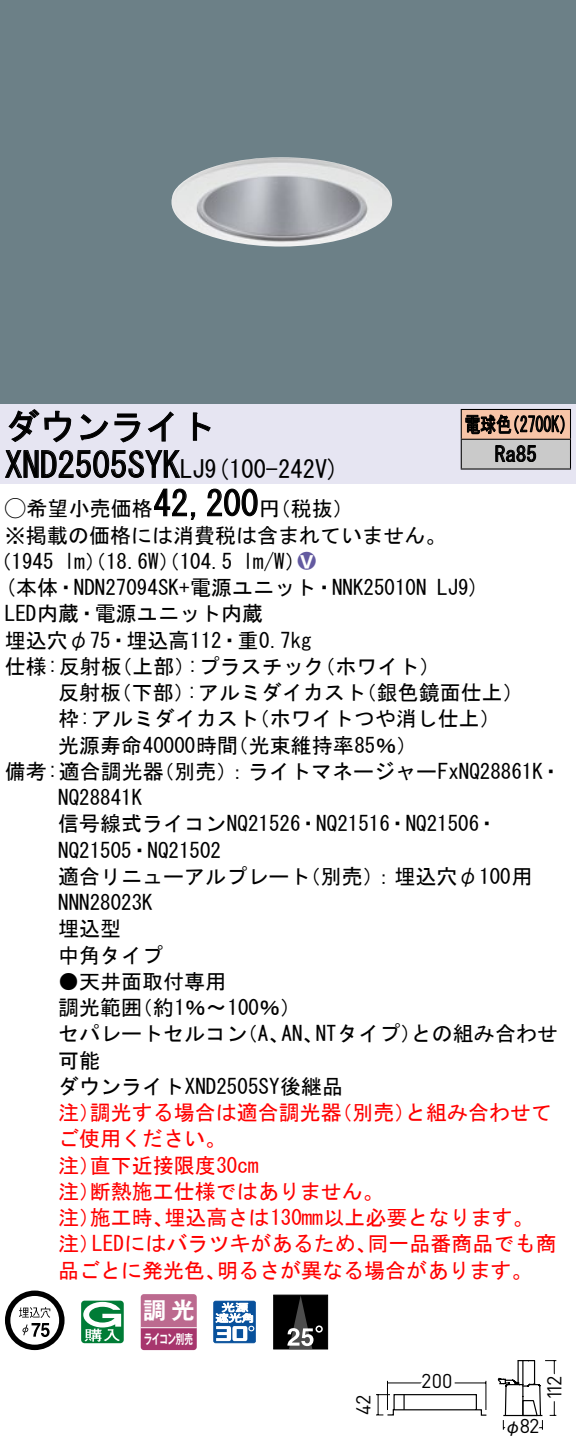
<style>
.page{position:relative;width:576px;height:1452px;background:#fff}
.page>*{position:absolute;margin:0;border:0;box-sizing:border-box;transform-origin:0 0}
.t1{font:35px "MS Gothic";color:#000}
.t2{font:24.5px "MS Gothic";color:#000}
.t3{font:23.1px "Gothic MB101 Pro De Bold 90 pv RKSJ H";color:#fff}
.t4{font:21px/26.2px "MS Gothic";color:#000}
.t5{font:21px/26.2px "MS Gothic";color:#f00}
.t6{font:21px/29.8px "MS Gothic";color:#000;scale:.75 1}
.t7{font:21px "Ford Classification 1";color:#635aa0}
.t8{font:19.95px "DINOT";letter-spacing:-.02em;color:#000}
.t9{font:17.5px "Gothic BBB Pro Medium 90 pv RKSJ H";color:#000}
.t10{font:13.3px "Gothic MB101 Pro De Bold 90 pv RKSJ H";letter-spacing:-.05em;color:#fff;scale:.65 1}
.s1{font-size:24.5px}
.s2{font-family:"Ford Classification 1"}
.s3{color:#fff}
</style>
<div class="page">
<div style="left:0;top:0;width:575px;height:404px;background:#6c8087"></div>
<img style="left:171px;top:157px;width:221px;height:90px">
<div style="left:0;top:404px;width:575px;height:79px;background:#e6e5f2"></div>
<svg style="left:8px;top:409px;width:64px;height:34px"></svg>
<svg style="left:80px;top:413px;width:60px;height:30px"></svg>
<svg style="left:147px;top:411px;width:26px;height:31px"></svg>
<svg style="left:192px;top:412px;width:19px;height:29px"></svg>
<svg style="left:5px;top:450px;width:176px;height:28px"></svg>
<svg style="left:154px;top:488px;width:42px;height:32px"></svg>
<svg style="left:207px;top:488px;width:51px;height:29px"></svg>
<svg style="left:5px;top:1290px;width:59px;height:60px"></svg>
<svg style="left:81px;top:1300px;width:43px;height:43px"></svg>
<svg style="left:140px;top:1294px;width:56px;height:56px"></svg>
<hr style="left:141px;top:1327px;width:55px;height:1px;background:#fff">
<svg style="left:213px;top:1300px;width:43px;height:43px"></svg>
<div style="left:273px;top:1294px;width:55px;height:55px;background:#000;border:1px solid #000"></div>
<svg style="left:287px;top:1295px;width:34px;height:54px"></svg>
<div style="left:461px;top:409px;width:109px;height:30px;background:#f7c4a7"></div>
<div style="left:461px;top:439px;width:109px;height:30px;background:#cacaca"></div>
<hr style="left:460px;top:409px;width:110px;height:1px;background:#000">
<hr style="left:569px;top:410px;width:2px;height:29px;background:#000">
<hr style="left:460px;top:439px;width:110px;height:1px;background:#000">
<hr style="left:569px;top:440px;width:2px;height:28px;background:#000">
<hr style="left:460px;top:468px;width:110px;height:2px;background:#000">
<svg style="left:460px;top:410px;width:104px;height:58px"></svg>
<svg style="left:376px;top:1380px;width:111px;height:36px"></svg>
<svg style="left:497px;top:1360px;width:60px;height:70px"></svg>
<h1 class="t1" style="left:5px;top:409px;width:212px">ダウンライト</h1>
<p class="t2" style="left:204px;top:456px;width:136px">(9 100-242 (V</p>
<h1 class="t1" style="left:5px;top:447px;width:201px">XND2505SYK<span class="s1">LJ</span></h1>
<h1 class="t1" style="left:153px;top:486px;width:106px">42,200</h1>
<p class="t4" style="left:5px;top:495px;width:442px"><span class="s2">A</span>希望小売価格<br>※掲載の価格には消費税は含まれていません。</p>
<p class="t7" style="left:298px;top:550px;width:19px">2<span class="s3">8</span></p>
<p class="t4" style="left:259px;top:495px;width:96px">（円税抜(</p>
<p class="t4" style="left:243px;top:548px;width:64px">l m (W/</p>
<p class="t4" style="left:-9px;top:548px;width:65px">（1945</p>
<p class="t4" style="left:64px;top:548px;width:169px">lm）（18.6 ）（W 104.5</p>
<p class="t6" style="left:494px;top:409px;width:57px;text-indent:-30px">電球色<br>Ra85</p>
<p class="t6" style="left:504px;top:409px;width:96px">（2700 (K</p>
<p class="t4" style="left:5px;top:574px;width:423px">(本体・NDN27094SK+電源ユニット・NNK25010N</p>
<p class="t4" style="left:5px;top:600px;width:259px">LED内蔵・電源ユニット内蔵</p>
<p class="t4" style="left:5px;top:627px;width:308px">埋込穴φ75・埋込高112・重0.7kg</p>
<p class="t4" style="left:314px;top:653px;width:127px">（ホワイト(</p>
<p class="t4" style="left:187px;top:653px;width:139px">:プラスチック</p>
<p class="t4" style="left:5px;top:653px;width:118px">仕様:反射板</p>
<p class="t4" style="left:111px;top:653px;width:85px">（上部）</p>
<p class="t4" style="left:437px;top:574px;width:44px">LJ (9</p>
<p class="t4" style="left:58px;top:679px;width:64px">反射板</p>
<p class="t4" style="left:111px;top:679px;width:85px">（下部）</p>
<p class="t4" style="left:187px;top:679px;width:181px">:アルミダイカスト</p>
<p class="t4" style="left:355px;top:679px;width:169px">（銀色鏡面仕上(</p>
<p class="t4" style="left:227px;top:705px;width:191px;text-indent:-169px">枠:アルミダイカスト<br>（光束維持率85％(</p>
<p class="t4" style="left:248px;top:705px;width:254px">（ホワイトつや消し仕上(</p>
<p class="t4" style="left:153px;top:732px;width:409px;text-indent:-95px">光源寿命40000時間<br>（別売：）ライトマネージャーFxNQ28861 ・K</p>
<p class="t4" style="left:5px;top:758px;width:160px">備考:適合調光器</p>
<p class="t4" style="left:58px;top:784px;width:85px">NQ28841K</p>
<p class="t4" style="left:58px;top:810px;width:441px">信号線式ライコンNQ21526・NQ21516・NQ21506・</p>
<p class="t4" style="left:58px;top:837px;width:164px">NQ21505・NQ21502</p>
<p class="t4" style="left:300px;top:863px;width:234px">（別売：）埋込穴φ100用</p>
<p class="t4" style="left:58px;top:863px;width:253px">適合リニューアルプレート<br>NNN28023K<br>埋込型<br>中角タイプ</p>
<p class="t4" style="left:132px;top:968px;width:171px;text-indent:-73px">●天井面取付専用<br>（約1％〜100％(</p>
<p class="t4" style="left:58px;top:994px;width:85px">調光範囲</p>
<p class="t4" style="left:315px;top:1020px;width:107px">NTタイプ）</p>
<p class="t4" style="left:411px;top:1020px;width:148px">との組み合わせ</p>
<p class="t4" style="left:58px;top:1020px;width:286px">セパレートセルコン<br>可能<br>ダウンライトXND2505SY後継品</p>
<p class="t4" style="left:237px;top:1020px;width:54px">（、A</p>
<p class="t4" style="left:281px;top:1020px;width:43px">AN、</p>
<p class="t5" style="left:90px;top:1099px;width:253px">調光する場合は適合調光器</p>
<p class="t5" style="left:331px;top:1099px;width:85px">（別売）</p>
<p class="t5" style="left:405px;top:1099px;width:148px">と組み合わせて</p>
<p class="t5" style="left:58px;top:1099px;width:43px">注）</p>
<p class="t5" style="left:58px;top:1125px;width:169px">ご使用ください。</p>
<p class="t5" style="left:90px;top:1152px;width:170px">直下近接限度30cm</p>
<p class="t5" style="left:90px;top:1152px;width:295px;text-indent:-32px">注）<br>断熱施工仕様ではありません。</p>
<p class="t5" style="left:58px;top:1178px;width:43px">注）</p>
<p class="t5" style="left:164px;top:1204px;width:370px">埋込高さは130mm以上必要となります。</p>
<p class="t5" style="left:90px;top:1204px;width:85px">施工時、</p>
<p class="t5" style="left:58px;top:1204px;width:43px">注）</p>
<p class="t5" style="left:92px;top:1230px;width:286px">LEDにはバラツキがあるため、</p>
<p class="t5" style="left:367px;top:1230px;width:190px">同一品番商品でも商</p>
<p class="t5" style="left:58px;top:1230px;width:43px">注）</p>
<p class="t5" style="left:58px;top:1257px;width:169px">品ごとに発光色、</p>
<p class="t5" style="left:217px;top:1257px;width:317px">明るさが異なる場合があります。</p>
<p class="t3" style="left:143px;top:1291px;width:53px">調光</p>
<p class="t10" style="left:144px;top:1327px;width:77px">ライコン別売</p>
<p class="t8" style="left:349px;top:1415px;width:22px;rotate:-90deg">42</p>
<p class="t8" style="left:421px;top:1367px;width:33px">200</p>
<p class="t8" style="left:519px;top:1412px;width:21px">82</p>
<p class="t9" style="left:504px;top:1412px;width:19px">φ</p>
<p class="t8" style="left:540px;top:1400px;width:26px;rotate:-90deg">112</p>
</div>
